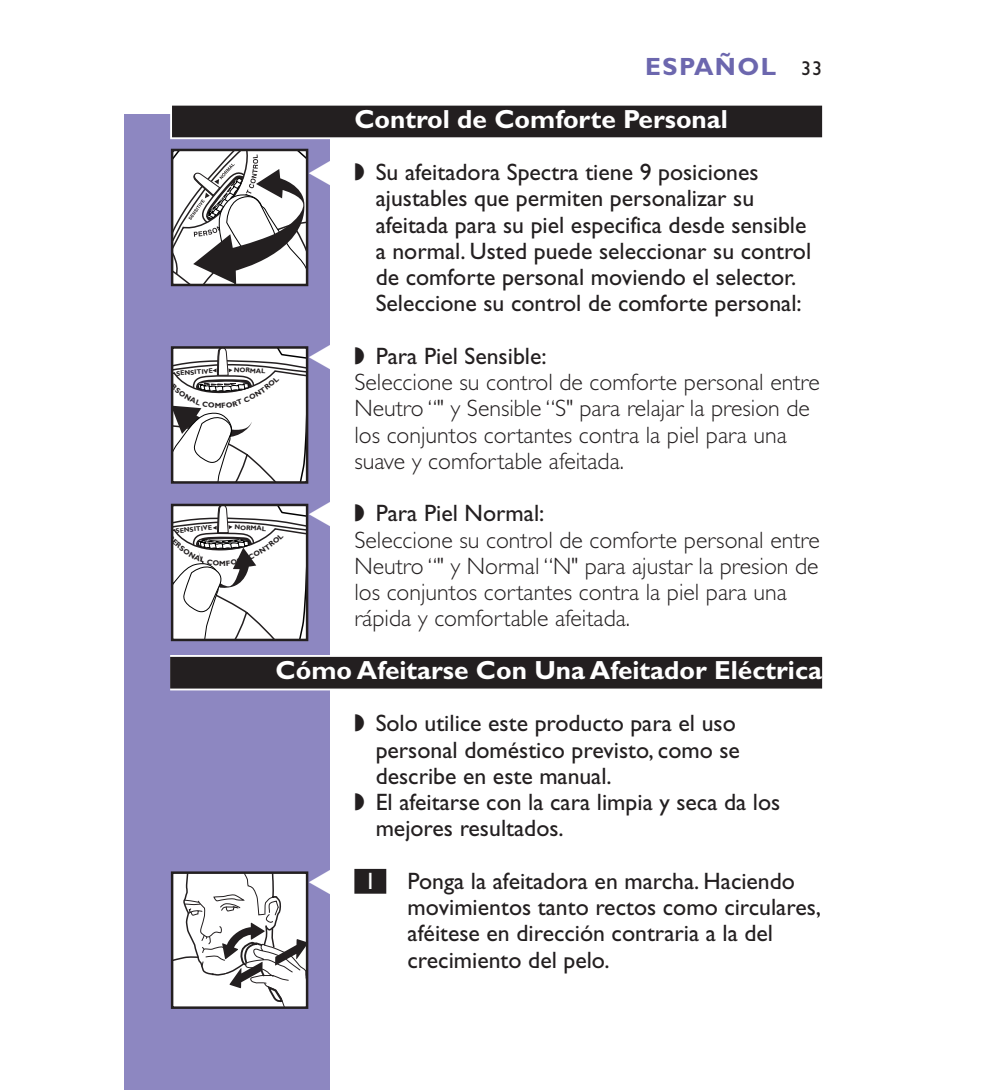
<style>
.page{position:relative;width:990px;height:1090px;background:#fff}
.page>*{position:absolute;margin:0;border:0;box-sizing:border-box;transform-origin:0 0}
.t1{font:45px "Philips Tape";color:#fff}
.t2{font:700 26.25px "Gill Sans";color:#fff}
.t3{font:700 25px "Gill Sans";letter-spacing:.055em;color:#6c67ae}
.t4{font:23.75px/26.2px "Gill Sans";color:#231f20}
.t5{font:300 23.75px/26.2px "Gill Sans";color:#231f20}
.t6{font:20px "Gill Sans";color:#231f20}
.t7{font:700 7.5px "Gill Sans";color:#231f20}
.t8{font:700 6.75px "Gill Sans";color:#231f20}
.s1{font-family:"Philips Tape";font-size:45px;color:#fff}
.s2{font-family:"Philips Tape";font-weight:400;font-size:45px;color:#fff}
.s3{font-weight:400}
.s4{font-family:"Gill Sans";font-size:23.75px}
</style>
<div class="page">
<div style="left:124px;top:114px;width:206px;height:976px;background:#8d87c1"></div>
<svg style="left:170px;top:105px;width:652px;height:34px"></svg>
<div style="left:172px;top:106px;width:650px;height:31px;background:#231f20"></div>
<div style="left:170px;top:655px;width:652px;height:35px;background:#e5e4e4"></div>
<div style="left:170px;top:657px;width:652px;height:32px;background:#231f20"></div>
<div style="left:354px;top:869px;width:32px;height:25px;background:#231f20"></div>
<svg style="left:174px;top:152px;width:131px;height:131px;background:#c3c3c3"></svg>
<div style="left:171px;top:149px;width:137px;height:137px;border:2px solid #231f20"></div>
<div style="left:171px;top:346px;width:137px;height:138px;border:2px solid #231f20"></div>
<div style="left:171px;top:504px;width:137px;height:137px;border:2px solid #231f20"></div>
<svg style="left:174px;top:874px;width:131px;height:132px;background:#e0e0e0"></svg>
<div style="left:171px;top:871px;width:137px;height:138px;border:2px solid #231f20"></div>
<svg style="left:170px;top:347px;width:137px;height:135px;background:#d9d8d9"></svg>
<svg style="left:170px;top:505px;width:137px;height:135px;background:#dadada"></svg>
<p class="t3" style="left:645px;top:58px;width:132px">ESPAÑOL</p>
<p class="t6" style="left:801px;top:61px;width:22px">33</p>
<p class="t8" style="left:176px;top:371px;width:38px;rotate:-5deg">SENSITIVE</p>
<p class="t8" style="left:234px;top:367px;width:33px;rotate:3deg">NORMAL</p>
<p class="t7" style="left:215px;top:403px;width:8px">M</p>
<p class="t8" style="left:176px;top:529px;width:38px;rotate:-6deg">SENSITIVE</p>
<p class="t8" style="left:235px;top:525px;width:33px;rotate:3deg">NORMAL</p>
<p class="t7" style="left:219px;top:561px;width:8px">M</p>
<p class="t2" style="left:354px;top:110px;width:375px">Control de Comforte Personal</p>
<p class="t4" style="left:376px;top:162px;width:437px;text-indent:-71px"><span class="s1">C</span> ◗ Su afeitadora Spectra tiene 9 posiciones ajustables que permiten personalizar su afeitada para su piel especifica desde sensible a normal. Usted puede seleccionar su control de comforte personal moviendo el selector.<br>Seleccione su control de comforte personal:</p>
<p class="t5" style="left:354px;top:345px;width:467px;text-indent:-50px"><span class="s2">C</span> ◗ <span class="s3">Para Piel Sensible:<br></span>Seleccione su control de comforte personal entre Neutro “" y Sensible “S" para relajar la presion de los conjuntos cortantes contra la piel para una suave y comfortable afeitada.</p>
<p class="t5" style="left:354px;top:503px;width:467px;text-indent:-50px"><span class="s2">C</span> ◗ <span class="s3">Para Piel Normal:<br></span>Seleccione su control de comforte personal entre Neutro “" y Normal “N" para ajustar la presion de los conjuntos cortantes contra la piel para una rápida y comfortable afeitada.</p>
<p class="t2" style="left:276px;top:661px;width:548px">Cómo Afeitarse Con Una Afeitador Eléctrica</p>
<p class="t4" style="left:354px;top:713px;width:383px">◗ Solo utilice este producto para el uso</p>
<p class="t4" style="left:376px;top:739px;width:366px">personal doméstico previsto, como se</p>
<p class="t4" style="left:376px;top:765px;width:238px">describe en este manual.</p>
<p class="t4" style="left:354px;top:792px;width:427px">◗ El afeitarse con la cara limpia y seca da los</p>
<p class="t4" style="left:376px;top:818px;width:190px">mejores resultados.</p>
<h1 class="t1" style="left:305px;top:852px;width:73px">C <span class="s4">1</span></h1>
<p class="t4" style="left:408px;top:870px;width:415px">Ponga la afeitadora en marcha. Haciendo movimientos tanto rectos como circulares, aféitese en dirección contraria a la del crecimiento del pelo.</p>
</div>
